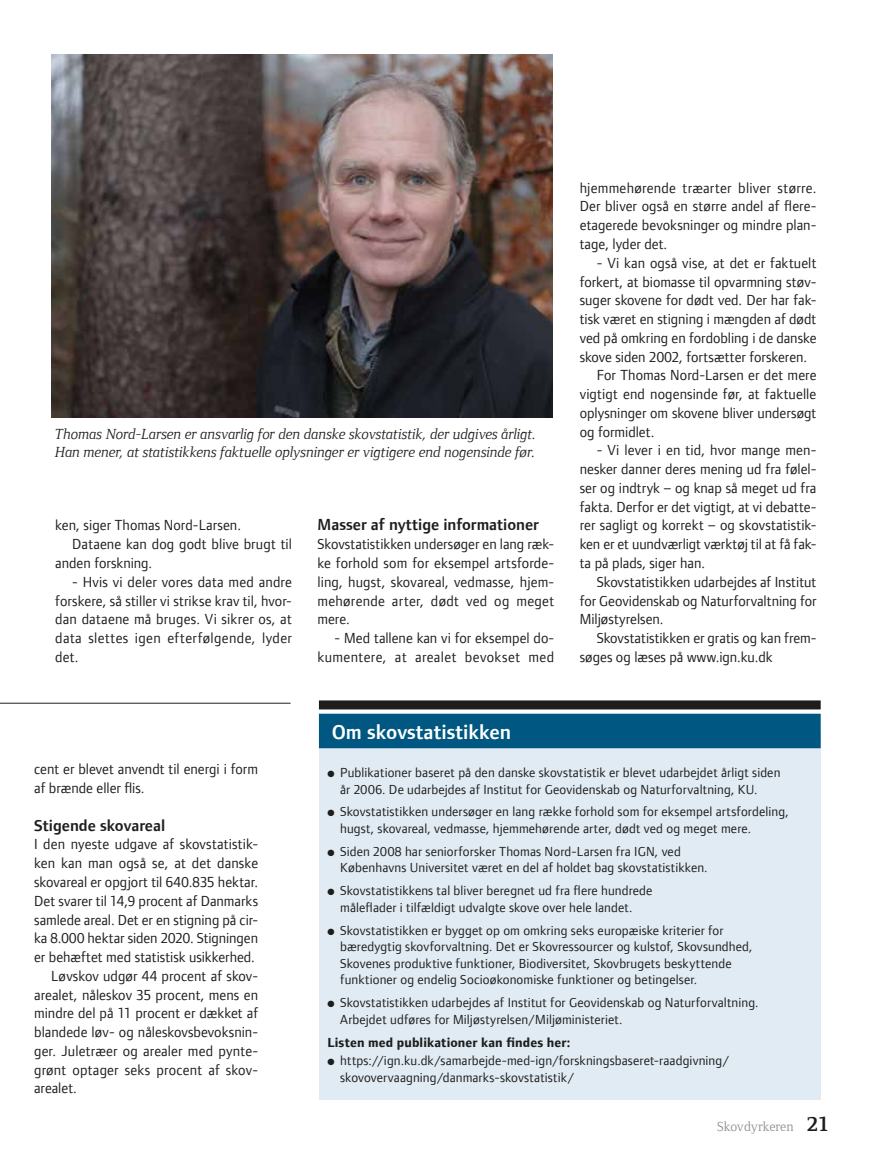
<style>
.page{position:relative;width:893px;height:1149px;background:#fff}
.page>*{position:absolute;margin:0;border:0;box-sizing:border-box;transform-origin:0 0}
.t1{font:600 21px "Foundry Form Sans";color:#fff}
.t2{font:600 16.5px "Foundry Form Sans";color:#1d1d1b}
.t3{font:15px/18.8px "Foundry Form Sans";letter-spacing:.005em;color:#1d1d1b;text-align:justify}
.t4{font:italic 15px/18px "Foundry Form Serif";color:#1d1d1b}
.t5{font:13.5px/16.5px "Foundry Form Sans";letter-spacing:.01em;color:#1d1d1b}
.t6{font:700 13.5px "Foundry Form Sans";letter-spacing:.01em;color:#1d1d1b}
.t7{font:13.5px "Foundry Form Serif";color:#909090}
.s1{font-weight:700;font-size:21px;color:#1d1d1b}
</style>
<div class="page">
<div style="left:319px;top:731px;width:502px;height:367px;background:#e1ebf4"></div>
<div style="left:319px;top:700px;width:502px;height:9px;background:#1d1d1b"></div>
<div style="left:319px;top:713px;width:502px;height:35px;background:#005781"></div>
<hr style="left:0;top:702px;width:291px;height:1px;background:#1d1d1b">
<img style="left:51px;top:55px;width:502px;height:362px">
<p class="t4" style="left:55px;top:424px;width:482px">Thomas Nord-Larsen er ansvarlig for den danske skovstatistik, der udgives årligt.<br>Han mener, at statistikkens faktuelle oplysninger er vigtigere end nogensinde før.</p>
<p class="t3" style="left:55px;top:516px;width:187px">ken, siger Thomas Nord-Larsen.</p>
<p class="t3" style="left:72px;top:534px;width:221px">Dataene kan dog godt blive brugt til</p>
<p class="t3" style="left:55px;top:553px;width:98px">anden forskning.</p>
<p class="t3" style="left:55px;top:572px;width:238px;text-indent:17px">- Hvis vi deler vores data med andre forskere, så stiller vi strikse krav til, hvor&shy;dan dataene må bruges. Vi sikrer os, at data slettes igen efterfølgende, lyder det.</p>
<p class="t2" style="left:317px;top:515px;width:223px">Masser af nyttige informationer</p>
<p class="t3" style="left:317px;top:534px;width:238px">Skovstatistikken undersøger en lang ræk&shy;ke forhold som for eksempel artsforde&shy;ling, hugst, skovareal, vedmasse, hjem&shy;mehørende arter, dødt ved og meget mere.</p>
<p class="t3" style="left:317px;top:628px;width:238px;text-align:right">- Med tallene kan vi for eksempel do&shy;kumentere, at arealet bevokset med</p>
<p class="t3" style="left:580px;top:178px;width:238px">hjemmehørende træarter bliver større.<br>Der bliver også en større andel af flere&shy;etagerede bevoksninger og mindre plan&shy;tage, lyder det.</p>
<p class="t3" style="left:597px;top:253px;width:221px">- Vi kan også vise, at det er faktuelt</p>
<p class="t3" style="left:580px;top:272px;width:238px">forkert, at biomasse til opvarmning støv-</p>
<p class="t3" style="left:580px;top:291px;width:238px">suger skovene for dødt ved. Der har fak-</p>
<p class="t3" style="left:580px;top:309px;width:238px">tisk været en stigning i mængden af dødt</p>
<p class="t3" style="left:580px;top:328px;width:238px">ved på omkring en fordobling i de danske</p>
<p class="t3" style="left:580px;top:347px;width:229px">skove siden 2002, fortsætter forskeren.</p>
<p class="t3" style="left:597px;top:366px;width:221px">For Thomas Nord-Larsen er det mere</p>
<p class="t3" style="left:580px;top:384px;width:238px">vigtigt end nogensinde før, at faktuelle</p>
<p class="t3" style="left:580px;top:403px;width:238px">oplysninger om skovene bliver undersøgt</p>
<p class="t3" style="left:580px;top:422px;width:76px">og formidlet.</p>
<p class="t3" style="left:580px;top:441px;width:238px;text-indent:17px">- Vi lever i en tid, hvor mange men&shy;nesker danner deres mening ud fra følel&shy;ser og indtryk – og knap så meget ud fra fakta. Derfor er det vigtigt, at vi debatte&shy;rer sagligt og korrekt – og skovstatistik&shy;ken er et uundværligt værktøj til at få fak&shy;ta på plads, siger han.</p>
<p class="t3" style="left:580px;top:572px;width:238px;text-indent:17px">Skovstatistikken udarbejdes af Institut for Geovidenskab og Naturforvaltning for Miljøstyrelsen.</p>
<p class="t3" style="left:580px;top:628px;width:238px;text-indent:17px">Skovstatistikken er gratis og kan frem&shy;søges og læses på www.ign.ku.dk</p>
<p class="t3" style="left:34px;top:759px;width:225px">cent er blevet anvendt til energi i form af brænde eller flis.</p>
<p class="t2" style="left:34px;top:815px;width:133px">Stigende skovareal</p>
<p class="t3" style="left:34px;top:834px;width:225px">I den nyeste udgave af skovstatistik-</p>
<p class="t3" style="left:34px;top:853px;width:225px">ken kan man også se, at det danske</p>
<p class="t3" style="left:34px;top:872px;width:225px">skovareal er opgjort til 640.835 hektar.</p>
<p class="t3" style="left:34px;top:891px;width:225px">Det svarer til 14,9 procent af Danmarks</p>
<p class="t3" style="left:34px;top:909px;width:225px">samlede areal. Det er en stigning på cir-</p>
<p class="t3" style="left:34px;top:928px;width:225px">ka 8.000 hektar siden 2020. Stigningen</p>
<p class="t3" style="left:34px;top:947px;width:222px">er behæftet med statistisk usikkerhed.</p>
<p class="t3" style="left:51px;top:966px;width:208px">Løvskov udgør 44 procent af skov-</p>
<p class="t3" style="left:34px;top:984px;width:225px">arealet, nåleskov 35 procent, mens en</p>
<p class="t3" style="left:34px;top:1003px;width:225px">mindre del på 11 procent er dækket af</p>
<p class="t3" style="left:34px;top:1022px;width:225px">blandede løv- og nåleskovsbevoksnin-</p>
<p class="t3" style="left:34px;top:1041px;width:225px">ger. Juletræer og arealer med pynte-</p>
<p class="t3" style="left:34px;top:1059px;width:225px">grønt optager seks procent af skov-</p>
<p class="t3" style="left:34px;top:1078px;width:44px">arealet.</p>
<h1 class="t1" style="left:332px;top:720px;width:181px">Om skovstatistikken</h1>
<p class="t5" style="left:340px;top:764px;width:442px;text-indent:-13px">● Publikationer baseret på den danske skovstatistik er blevet udarbejdet årligt siden år 2006. De udarbejdes af Institut for Geovidenskab og Naturforvaltning, KU.</p>
<p class="t5" style="left:340px;top:803px;width:450px;text-indent:-13px">● Skovstatistikken undersøger en lang række forhold som for eksempel artsfordeling, hugst, skovareal, vedmasse, hjemmehørende arter, dødt ved og meget mere.</p>
<p class="t5" style="left:340px;top:842px;width:369px;text-indent:-13px">● Siden 2008 har seniorforsker Thomas Nord-Larsen fra IGN, ved<br>Københavns Universitet været en del af holdet bag skovstatistikken.</p>
<p class="t5" style="left:327px;top:882px;width:326px;text-align:center">● Skovstatistikkens tal bliver beregnet ud fra flere hundrede måleflader i tilfældigt udvalgte skove over hele landet.</p>
<p class="t5" style="left:340px;top:921px;width:414px;text-indent:-13px">● Skovstatistikken er bygget op om omkring seks europæiske kriterier for bæredygtig skovforvaltning. Det er Skovressourcer og kulstof, Skovsundhed, Skovenes produktive funktioner, Biodiversitet, Skovbrugets beskyttende funktioner og endelig Socioøkonomiske funktioner og betingelser.</p>
<p class="t5" style="left:340px;top:993px;width:420px;text-indent:-13px">● Skovstatistikken udarbejdes af Institut for Geovidenskab og Naturforvaltning.<br>Arbejdet udføres for Miljøstyrelsen/Miljøministeriet.</p>
<p class="t6" style="left:327px;top:1034px;width:245px">Listen med publikationer kan findes her:</p>
<p class="t5" style="left:340px;top:1051px;width:391px;text-indent:-13px">● https://ign.ku.dk/samarbejde-med-ign/forskningsbaseret-raadgivning/ skovovervaagning/danmarks-skovstatistik/</p>
<p class="t7" style="left:717px;top:1118px;width:113px">Skovdyrkeren <span class="s1">21</span></p>
</div>
